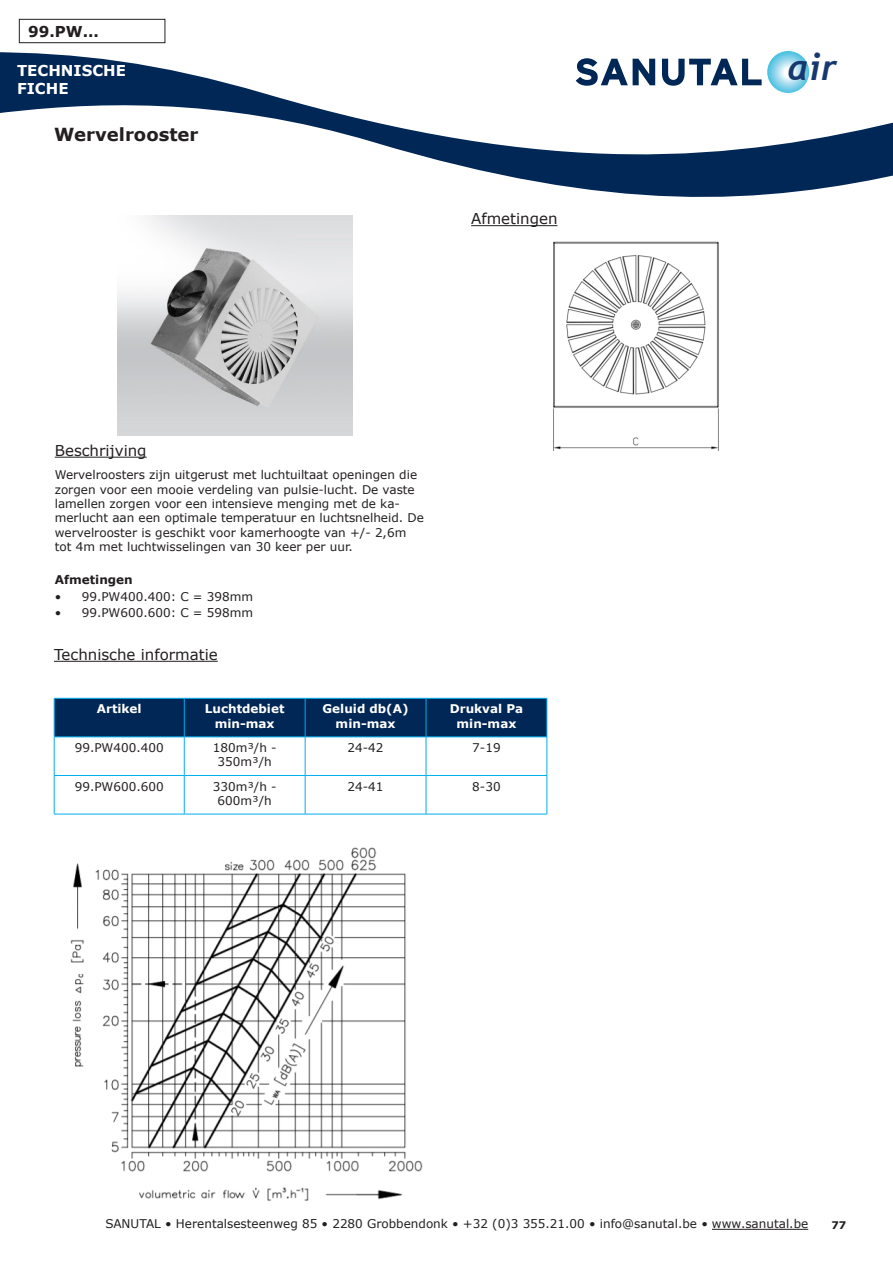
<style>
.page{position:relative;width:893px;height:1263px;background:#fff}
.page>*{position:absolute;margin:0;border:0;box-sizing:border-box;transform-origin:0 0}
.t1{font:italic 700 36px "Trebuchet";color:#17386e}
.Product_titel{font:700 18px "Verdana";color:#231f20}
.Subtitel{font:15px "Verdana";color:#231f20}
.t2{font:700 15px "Verdana";color:#fff}
.t3{font:700 15px "Verdana";color:#231f20}
.Kleine_lettertjes{font:12px/14.4px "Verdana";color:#231f20;text-align:center}
.t4{font:700 12px/14.4px "Verdana";color:#fff;text-align:center}
.Product_titel-2{font:12px "Verdana";color:#231f20}
.Kleine_lettertjes-2{font:700 12px "Verdana";color:#231f20}
.t5{font:700 10.5px "Verdana";color:#231f20}
</style>
<div class="page">
<svg style="left:0;top:52px;width:893px;height:145px"></svg>
<svg style="left:767px;top:51px;width:42px;height:42px"></svg>
<svg style="left:576px;top:58px;width:79px;height:28px"></svg>
<svg style="left:662px;top:59px;width:100px;height:27px"></svg>
<hr style="left:712px;top:1229px;width:96px;height:1px;background:#231f20">
<div style="left:55px;top:699px;width:492px;height:38px;background:#002756"></div>
<hr style="left:54px;top:698px;width:130px;height:1px;background:#00aeef">
<hr style="left:54px;top:698px;width:1px;height:39px;background:#00aeef">
<hr style="left:184px;top:698px;width:121px;height:1px;background:#00aeef">
<hr style="left:184px;top:698px;width:1px;height:39px;background:#00aeef">
<hr style="left:305px;top:698px;width:121px;height:1px;background:#00aeef">
<hr style="left:305px;top:698px;width:1px;height:39px;background:#00aeef">
<hr style="left:426px;top:698px;width:121px;height:1px;background:#00aeef">
<hr style="left:426px;top:698px;width:1px;height:39px;background:#00aeef">
<hr style="left:547px;top:698px;width:1px;height:39px;background:#00aeef">
<hr style="left:54px;top:737px;width:130px;height:1px;background:#00aeef">
<hr style="left:54px;top:737px;width:1px;height:38px;background:#00aeef">
<hr style="left:184px;top:737px;width:121px;height:1px;background:#00aeef">
<hr style="left:184px;top:737px;width:1px;height:38px;background:#00aeef">
<hr style="left:305px;top:737px;width:121px;height:1px;background:#00aeef">
<hr style="left:305px;top:737px;width:1px;height:38px;background:#00aeef">
<hr style="left:426px;top:737px;width:121px;height:1px;background:#00aeef">
<hr style="left:426px;top:737px;width:1px;height:38px;background:#00aeef">
<hr style="left:547px;top:737px;width:1px;height:38px;background:#00aeef">
<hr style="left:54px;top:775px;width:130px;height:1px;background:#00aeef">
<hr style="left:54px;top:776px;width:1px;height:38px;background:#00aeef">
<hr style="left:184px;top:775px;width:121px;height:1px;background:#00aeef">
<hr style="left:184px;top:776px;width:1px;height:38px;background:#00aeef">
<hr style="left:305px;top:775px;width:121px;height:1px;background:#00aeef">
<hr style="left:305px;top:776px;width:1px;height:38px;background:#00aeef">
<hr style="left:426px;top:775px;width:121px;height:1px;background:#00aeef">
<hr style="left:426px;top:776px;width:1px;height:38px;background:#00aeef">
<hr style="left:547px;top:776px;width:1px;height:38px;background:#00aeef">
<hr style="left:54px;top:814px;width:130px;height:1px;background:#00aeef">
<hr style="left:184px;top:814px;width:121px;height:1px;background:#00aeef">
<hr style="left:305px;top:814px;width:121px;height:1px;background:#00aeef">
<hr style="left:426px;top:814px;width:121px;height:1px;background:#00aeef">
<img style="left:553px;top:241px;width:166px;height:210px">
<img style="left:70px;top:847px;width:353px;height:354px">
<img style="left:117px;top:215px;width:236px;height:220px">
<hr style="left:471px;top:225px;width:86px;height:1px;background:#231f20">
<div style="left:19px;top:19px;width:146px;height:24px;border:1px solid #231f20"></div>
<hr style="left:55px;top:457px;width:92px;height:1px;background:#231f20">
<hr style="left:54px;top:661px;width:164px;height:1px;background:#231f20">
<p class="t3" style="left:28px;top:21px;width:72px">99.PW...</p>
<p class="t2" style="left:17px;top:60px;width:111px">TECHNISCHE</p>
<p class="t2" style="left:17px;top:78px;width:53px">FICHE</p>
<p class="Product_titel" style="left:54px;top:122px;width:146px">Wervelrooster</p>
<p class="Subtitel" style="left:471px;top:209px;width:88px">Afmetingen</p>
<p class="Subtitel" style="left:55px;top:440px;width:93px">Beschrijving</p>
<p class="Kleine_lettertjes" style="left:55px;top:468px;width:371px;text-align:left">Wervelroosters zijn uitgerust met luchtuiltaat openingen die zorgen voor een mooie verdeling van pulsie-lucht. De vaste lamellen zorgen voor een intensieve menging met de ka&shy;merlucht aan een optimale temperatuur en luchtsnelheid. De wervelrooster is geschikt voor kamerhoogte van +/- 2,6m tot 4m met luchtwisselingen van 30 keer per uur.</p>
<p class="Kleine_lettertjes-2" style="left:55px;top:571px;width:80px">Afmetingen</p>
<p class="Kleine_lettertjes" style="left:55px;top:589px;width:200px">• 99.PW400.400: C = 398mm</p>
<p class="Kleine_lettertjes" style="left:55px;top:606px;width:200px">• 99.PW600.600: C = 598mm</p>
<p class="Subtitel" style="left:54px;top:644px;width:165px">Technische informatie</p>
<p class="t4" style="left:97px;top:702px;width:46px">Artikel</p>
<p class="t4" style="left:205px;top:702px;width:81px">Luchtdebiet min-max</p>
<p class="t4" style="left:323px;top:702px;width:88px">Geluid db(A) min-max</p>
<p class="t4" style="left:450px;top:702px;width:75px">Drukval Pa min-max</p>
<p class="Product_titel-2" style="left:75px;top:739px;width:90px">99.PW400.400</p>
<p class="Kleine_lettertjes" style="left:213px;top:740px;width:65px">180m³/h -<br>350m³/h</p>
<p class="Kleine_lettertjes" style="left:348px;top:740px;width:37px">24-42</p>
<p class="Kleine_lettertjes" style="left:472px;top:740px;width:30px">7-19</p>
<p class="Product_titel-2" style="left:75px;top:778px;width:90px">99.PW600.600</p>
<p class="Kleine_lettertjes" style="left:213px;top:779px;width:65px">330m³/h -<br>600m³/h</p>
<p class="Kleine_lettertjes" style="left:348px;top:779px;width:37px">24-41</p>
<p class="Kleine_lettertjes" style="left:472px;top:779px;width:30px">8-30</p>
<h1 class="t1" style="left:788px;top:45px;width:51px">air</h1>
<p class="Kleine_lettertjes" style="left:105px;top:1216px;width:704px">SANUTAL • Herentalsesteenweg 85 • 2280 Grobbendonk • +32 (0)3 355.21.00 • info@sanutal.be • www.sanutal.be</p>
<p class="t5" style="left:831px;top:1217px;width:16px">77</p>
</div>
